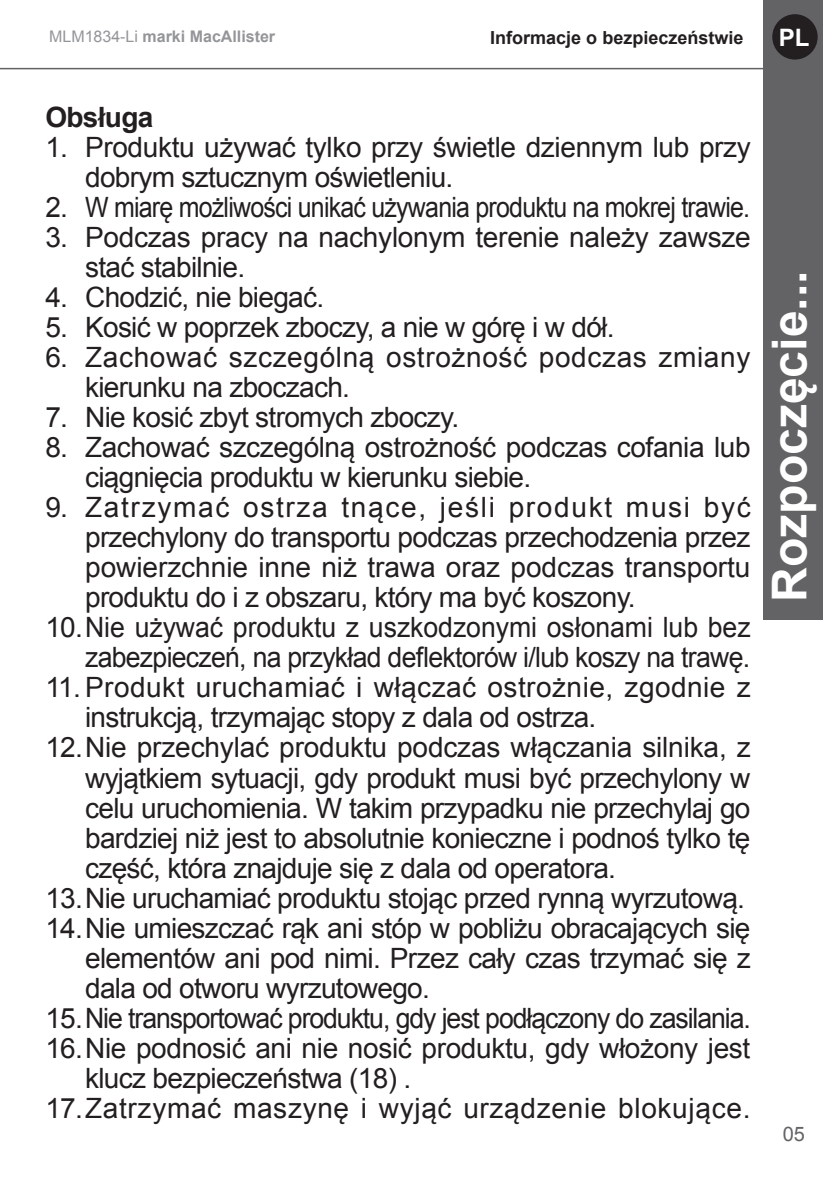
<style>
.page{position:relative;width:823px;height:1191px;background:#fff}
.page>*{position:absolute;margin:0;border:0;box-sizing:border-box;transform-origin:0 0}
.t1{font:700 48px "Arial";color:#fff}
.t2{font:28px/30px "Arial";letter-spacing:-.025em;color:#231f20}
.t3{font:28px/30px "Arial";letter-spacing:.015em;color:#231f20}
.t4{font:28px/30px "Arial";letter-spacing:.02em;color:#231f20}
.t5{font:28px "Arial";letter-spacing:.025em;color:#231f20}
.t6{font:700 28px "Arial";letter-spacing:-.025em;color:#231f20}
.t7{font:700 24px "Arial";color:#fff}
.t8{font:20px "Arial";color:#636366}
.t9{font:700 18px "Arial";color:#231f20}
.t10{font:700 16px "Arial";color:#939598}
.s1{font-weight:400}
</style>
<div class="page">
<div style="left:762px;top:0;width:60px;height:619px;background:#636366"></div>
<div style="left:771px;top:14px;width:46px;height:46px;background:#231f20;border-radius:50%"></div>
<hr style="left:0;top:68px;width:772px;height:1px;background:#636366">
<p class="t10" style="left:49px;top:25px;width:227px"><span class="s1">MLM1834-Li</span> marki MacAllister</p>
<p class="t9" style="left:490px;top:26px;width:255px">Informacje o bezpieczeństwie</p>
<p class="t7" style="left:778px;top:22px;width:32px">PL</p>
<p class="t6" style="left:45px;top:99px;width:109px">Obsługa</p>
<p class="t2" style="left:85px;top:133px;width:666px;text-indent:-40px">1. Produktu używać tylko przy świetle dziennym lub przy dobrym sztucznym oświetleniu.</p>
<p class="t2" style="left:45px;top:193px;width:706px">2. W miarę możliwości unikać używania produktu na mokrej trawie.</p>
<p class="t2" style="left:85px;top:223px;width:666px;text-indent:-40px">3. Podczas pracy na nachylonym terenie należy zawsze stać stabilnie.</p>
<p class="t2" style="left:45px;top:283px;width:280px">4. Chodzić, nie biegać.</p>
<p class="t2" style="left:45px;top:313px;width:570px">5. Kosić w poprzek zboczy, a nie w górę i w dół.</p>
<p class="t4" style="left:85px;top:343px;width:666px;text-indent:-40px">6. Zachować szczególną ostrożność podczas zmiany kierunku na zboczach.</p>
<p class="t2" style="left:45px;top:403px;width:415px">7. Nie kosić zbyt stromych zboczy.</p>
<p class="t2" style="left:85px;top:433px;width:666px;text-indent:-40px">8. Zachować szczególną ostrożność podczas cofania lub ciągnięcia produktu w kierunku siebie.</p>
<p class="t2" style="left:85px;top:493px;width:666px;text-align:justify;text-indent:-40px">9. Zatrzymać ostrza tnące, jeśli produkt musi być przechylony do transportu podczas przechodzenia przez powierzchnie inne niż trawa oraz podczas transportu produktu do i z obszaru, który ma być koszony.</p>
<p class="t2" style="left:45px;top:613px;width:706px;text-align:right">10.Nie używać produktu z uszkodzonymi osłonami lub bez zabezpieczeń, na przykład deflektorów i/lub koszy na trawę.</p>
<p class="t3" style="left:85px;top:673px;width:666px;text-indent:-40px">11.Produkt uruchamiać i włączać ostrożnie, zgodnie z instrukcją, trzymając stopy z dala od ostrza.</p>
<p class="t2" style="left:85px;top:733px;width:666px;text-align:justify;text-indent:-40px">12.Nie przechylać produktu podczas włączania silnika, z wyjątkiem sytuacji, gdy produkt musi być przechylony w celu uruchomienia. W takim przypadku nie przechylaj go bardziej niż jest to absolutnie konieczne i podnoś tylko tę część, która znajduje się z dala od operatora.</p>
<p class="t2" style="left:45px;top:883px;width:700px">13.Nie uruchamiać produktu stojąc przed rynną wyrzutową.</p>
<p class="t2" style="left:85px;top:913px;width:666px;text-align:justify;text-indent:-40px">14.Nie umieszczać rąk ani stóp w pobliżu obracających się elementów ani pod nimi. Przez cały czas trzymać się z dala od otworu wyrzutowego.</p>
<p class="t2" style="left:45px;top:1003px;width:706px">15.Nie transportować produktu, gdy jest podłączony do zasilania.</p>
<p class="t2" style="left:85px;top:1033px;width:666px;text-indent:-40px">16.Nie podnosić ani nie nosić produktu, gdy włożony jest klucz bezpieczeństwa (18) .</p>
<p class="t5" style="left:45px;top:1089px;width:706px">17.Zatrzymać maszynę i wyjąć urządzenie blokujące.</p>
<h1 class="t1" style="left:757px;top:601px;width:332px;rotate:-90deg">Rozpoczęcie...</h1>
<p class="t8" style="left:782px;top:1121px;width:24px">05</p>
</div>
